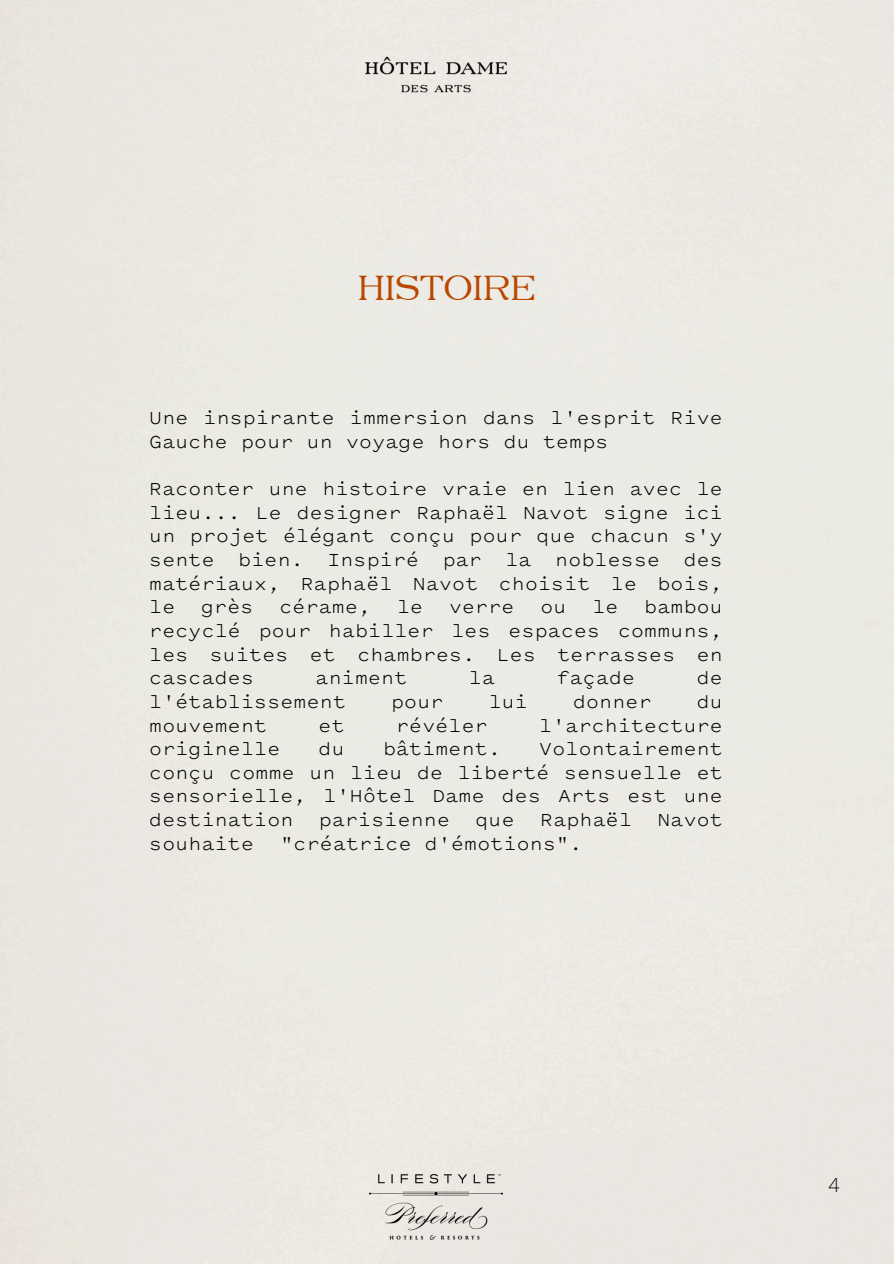
<style>
.page{position:relative;width:894px;height:1264px;background:#fff}
.page>*{position:absolute;margin:0;border:0;box-sizing:border-box;transform-origin:0 0}
.t1{font:34.5px "Engravers Roman BT";color:#b94700}
.t2{font:21px/23.7px "Pitch Sans";letter-spacing:.01em;color:#000;text-align:justify}
.t3{font:300 19.5px "Open Sans";color:#030405}
</style>
<div class="page">
<div style="left:0;top:0;width:893px;height:1263px;background:#ebeae1"></div>
<img style="left:370px;top:1174px;width:132px;height:65px">
<img style="left:347px;top:44px;width:178px;height:62px">
<p class="t1" style="left:357px;top:265px;width:180px">HISTOIRE</p>
<p class="t2" style="left:149px;top:405px;width:575px">Une inspirante immersion dans l'esprit Rive<br>Gauche pour un voyage hors du temps</p>
<h1 class="t2" style="left:149px;top:477px;width:575px">Raconter une histoire vraie en lien avec le lieu... Le designer Raphaël Navot signe ici un projet élégant conçu pour que chacun s'y sente bien. Inspiré par la noblesse des matériaux, Raphaël Navot choisit le bois, le grès cérame, le verre ou le bambou recyclé pour habiller les espaces communs, les suites et chambres. Les terrasses en cascades</h1>
<h1 class="t2" style="left:315px;top:666px;width:93px">animent</h1>
<h1 class="t2" style="left:469px;top:666px;width:28px">la</h1>
<h1 class="t2" style="left:556px;top:666px;width:80px">façade</h1>
<h1 class="t2" style="left:696px;top:666px;width:28px">de</h1>
<h1 class="t2" style="left:149px;top:689px;width:198px">l'établissement</h1>
<h1 class="t2" style="left:391px;top:689px;width:54px">pour</h1>
<h1 class="t2" style="left:488px;top:689px;width:41px">lui</h1>
<h1 class="t2" style="left:573px;top:689px;width:80px">donner</h1>
<h1 class="t2" style="left:696px;top:689px;width:28px">du</h1>
<h1 class="t2" style="left:149px;top:713px;width:119px">mouvement</h1>
<h1 class="t2" style="left:318px;top:713px;width:28px">et</h1>
<h1 class="t2" style="left:396px;top:713px;width:93px">révéler</h1>
<h1 class="t2" style="left:539px;top:713px;width:185px">l'architecture</h1>
<h1 class="t2" style="left:149px;top:737px;width:132px">originelle</h1>
<h1 class="t2" style="left:318px;top:737px;width:28px">du</h1>
<h1 class="t2" style="left:383px;top:737px;width:119px">bâtiment.</h1>
<h1 class="t2" style="left:149px;top:737px;width:575px;text-indent:390px">Volontairement conçu comme un lieu de liberté sensuelle et sensorielle, l'Hôtel Dame des Arts est une destination parisienne que Raphaël Navot souhaite</h1>
<h1 class="t2" style="left:280px;top:831px;width:303px">"créatrice d'émotions".</h1>
<p class="t3" style="left:828px;top:1171px;width:13px">4</p>
</div>
